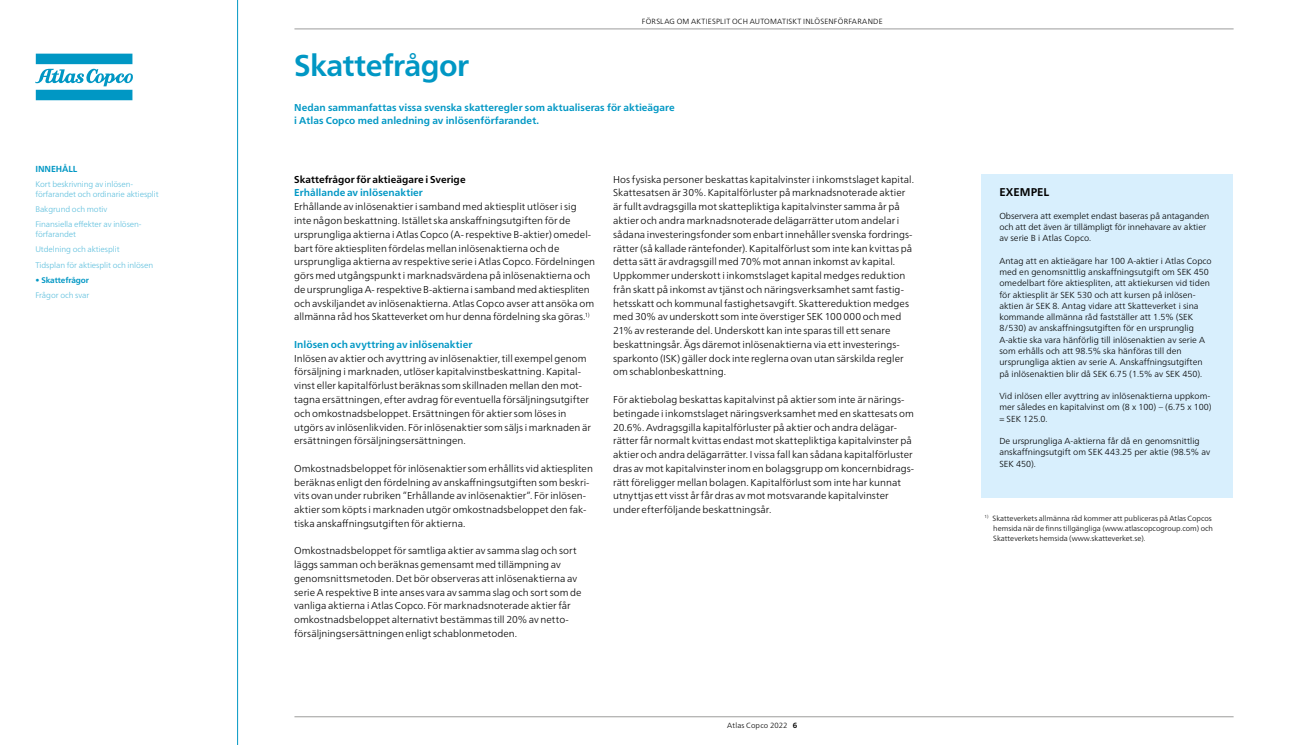
<style>
.page{position:relative;width:1290px;height:745px;background:#fff}
.page>*{position:absolute;margin:0;border:0;box-sizing:border-box;transform-origin:0 0}
.t1{font:700 30px "Neue Frutiger World";letter-spacing:-.015em;color:#0097c4}
.t2{font:700 11.25px "Neue Frutiger World";letter-spacing:.005em;color:#000}
.t3{font:300 10px/13.8px "Neue Frutiger World";color:#000}
.t4{font:700 10px/13.8px "Neue Frutiger World";letter-spacing:.005em;color:#0097c4}
.t5{font:700 10px "Neue Frutiger World";letter-spacing:.005em;color:#000}
.t6{font:300 8.75px/11.2px "Neue Frutiger World";color:#000}
.t7{font:700 8.75px "Neue Frutiger World";letter-spacing:-.01em;color:#0097c4}
.t8{font:300 8.12px/15.1px "Neue Frutiger World";letter-spacing:-.01em;color:#5dbfdd}
.t9{font:700 8.12px "Neue Frutiger World";letter-spacing:-.01em;color:#0097c4}
.t10{font:300 7.5px/10px "Neue Frutiger World";color:#000}
.t11{font:300 7.5px "Neue Frutiger World";letter-spacing:.03em;color:#000}
.t12{font:300 7.5px "Neue Frutiger World";letter-spacing:.02em;color:#000}
.s1{font-weight:700}
</style>
<div class="page">
<svg style="left:35px;top:54px;width:98px;height:46px"></svg>
<div style="left:981px;top:174px;width:252px;height:323px;background:#d8effd"></div>
<hr style="left:237px;top:0;width:1px;height:744px;background:#0097c4">
<hr style="left:294px;top:716px;width:939px;height:1px;background:#9d9d9c">
<hr style="left:294px;top:29px;width:939px;height:1px;background:#9d9d9c">
<p class="t7" style="left:35px;top:161px;width:43px">INNEHÅLL</p>
<p class="t8" style="left:35px;top:179px;width:125px;line-height:10px">Kort beskrivning av inlösen&shy;förfarandet och ordinarie aktiesplit</p>
<p class="t8" style="left:35px;top:201px;width:108px">Bakgrund och motiv<br>Finansiella effekter av inlösen-</p>
<p class="t8" style="left:35px;top:227px;width:119px">förfarandet<br>Utdelning och aktiesplit<br>Tidsplan för aktiesplit och inlösen</p>
<p class="t9" style="left:35px;top:272px;width:55px">• Skattefrågor</p>
<p class="t8" style="left:35px;top:287px;width:55px">Frågor och svar</p>
<p class="t11" style="left:642px;top:15px;width:242px">FÖRSLAG OM AKTIESPLIT OCH AUTOMATISKT INLÖSENFÖRFARANDE</p>
<h1 class="t1" style="left:294px;top:39px;width:176px">Skattefrågor</h1>
<p class="t4" style="left:294px;top:100px;width:382px">Nedan sammanfattas vissa svenska skatteregler som aktualiseras för aktieägare i Atlas Copco med anledning av inlösenförfarandet.</p>
<p class="t5" style="left:294px;top:170px;width:173px">Skattefrågor för aktieägare i Sverige</p>
<p class="t4" style="left:294px;top:186px;width:130px">Erhållande av inlösenaktier</p>
<p class="t3" style="left:294px;top:200px;width:302px">Erhållande av inlösenaktier i samband med aktiesplit utlöser i sig inte någon beskattning. Istället ska anskaffningsutgiften för de ursprungliga aktierna i Atlas Copco (A- respektive B-aktier) omedel&shy;bart före aktiespliten fördelas mellan inlösenaktierna och de ursprungliga aktierna av respektive serie i Atlas Copco. Fördelningen görs med utgångspunkt i marknadsvärdena på inlösenaktierna och de ursprungliga A- respektive B-aktierna i samband med aktiespliten och avskiljandet av inlösenaktierna. Atlas Copco avser att ansöka om allmänna råd hos Skatteverket om hur denna fördelning ska göras.<sup>1)</sup></p>
<p class="t4" style="left:294px;top:337px;width:180px">Inlösen och avyttring av inlösenaktier</p>
<p class="t3" style="left:294px;top:351px;width:298px">Inlösen av aktier och avyttring av inlösenaktier, till exempel genom försäljning i marknaden, utlöser kapitalvinstbeskattning. Kapital&shy;vinst eller kapitalförlust beräknas som skillnaden mellan den mot&shy;tagna ersättningen, efter avdrag för eventuella försäljningsutgifter och omkostnadsbeloppet. Ersättningen för aktier som löses in utgörs av inlösenlikviden. För inlösenaktier som säljs i marknaden är ersättningen försäljningsersättningen.</p>
<p class="t3" style="left:294px;top:461px;width:300px">Omkostnadsbeloppet för inlösenaktier som erhållits vid aktiespliten beräknas enligt den fördelning av anskaffningsutgiften som beskri&shy;vits ovan under rubriken ”Erhållande av inlösenaktier”. För inlösen&shy;aktier som köpts i marknaden utgör omkostnadsbeloppet den fak&shy;tiska anskaffningsutgiften för aktierna.</p>
<p class="t3" style="left:294px;top:543px;width:289px">Omkostnadsbeloppet för samtliga aktier av samma slag och sort läggs samman och beräknas gemensamt med tillämpning av genomsnittsmetoden. Det bör observeras att inlösenaktierna av serie A respektive B inte anses vara av samma slag och sort som de vanliga aktierna i Atlas Copco. För marknadsnoterade aktier får omkostnadsbeloppet alternativt bestämmas till 20% av netto&shy;försäljningsersättningen enligt schablonmetoden.</p>
<p class="t3" style="left:613px;top:172px;width:302px">Hos fysiska personer beskattas kapitalvinster i inkomstslaget kapital.<br>Skattesatsen är 30%. Kapitalförluster på marknadsnoterade aktier är fullt avdragsgilla mot skattepliktiga kapitalvinster samma år på aktier och andra marknadsnoterade delägarrätter utom andelar i sådana investeringsfonder som enbart innehåller svenska fordrings&shy;rätter (så kallade räntefonder). Kapitalförlust som inte kan kvittas på detta sätt är avdragsgill med 70% mot annan inkomst av kapital.<br>Uppkommer underskott i inkomstslaget kapital medges reduktion från skatt på inkomst av tjänst och näringsverksamhet samt fastig&shy;hetsskatt och kommunal fastighetsavgift. Skattereduktion medges med 30% av underskott som inte överstiger SEK 100 000 och med 21% av resterande del. Underskott kan inte sparas till ett senare beskattningsår. Ägs däremot inlösenaktierna via ett investerings&shy;sparkonto (ISK) gäller dock inte reglerna ovan utan särskilda regler om schablonbeskattning.</p>
<p class="t3" style="left:613px;top:392px;width:303px">För aktiebolag beskattas kapitalvinst på aktier som inte är närings&shy;betingade i inkomstslaget näringsverksamhet med en skattesats om 20.6%. Avdragsgilla kapitalförluster på aktier och andra delägar&shy;rätter får normalt kvittas endast mot skattepliktiga kapitalvinster på aktier och andra delägarrätter. I vissa fall kan sådana kapitalförluster dras av mot kapitalvinster inom en bolagsgrupp om koncernbidrags&shy;rätt föreligger mellan bolagen. Kapitalförlust som inte har kunnat utnyttjas ett visst år får dras av mot motsvarande kapitalvinster under efterföljande beskattningsår.</p>
<p class="t12" style="left:727px;top:718px;width:71px">Atlas Copco 2022 <span class="s1">6</span></p>
<p class="t2" style="left:999px;top:182px;width:51px">EXEMPEL</p>
<p class="t6" style="left:999px;top:210px;width:211px">Observera att exemplet endast baseras på antaganden och att det även är tillämpligt för innehavare av aktier av serie B i Atlas Copco.</p>
<p class="t6" style="left:999px;top:255px;width:214px">Antag att en aktieägare har 100 A-aktier i Atlas Copco med en genomsnittlig anskaffningsutgift om SEK 450 omedelbart före aktiespliten, att aktiekursen vid tiden för aktiesplit är SEK 530 och att kursen på inlösen&shy;aktien är SEK 8. Antag vidare att Skatteverket i sina kommande allmänna råd fastställer att 1.5% (SEK 8/530) av anskaffningsutgiften för en ursprunglig A-aktie ska vara hänförlig till inlösenaktien av serie A som erhålls och att 98.5% ska hänföras till den ursprungliga aktien av serie A. Anskaffningsutgiften på inlösenaktien blir då SEK 6.75 (1.5% av SEK 450).</p>
<p class="t6" style="left:999px;top:390px;width:214px">Vid inlösen eller avyttring av inlösenaktierna uppkom&shy;mer således en kapitalvinst om (8 x 100) – (6.75 x 100) = SEK 125.0.</p>
<p class="t6" style="left:999px;top:435px;width:212px">De ursprungliga A-aktierna får då en genomsnittlig anskaffningsutgift om SEK 443.25 per aktie (98.5% av<br>SEK 450).</p>
<p class="t10" style="left:993px;top:513px;width:221px;text-indent:-9px"><sup>1)</sup> Skatteverkets allmänna råd kommer att publiceras på Atlas Copcos hemsida när de finns tillgängliga (www.atlascopcogroup.com) och<br>Skatteverkets hemsida (www.skatteverket.se).</p>
</div>
